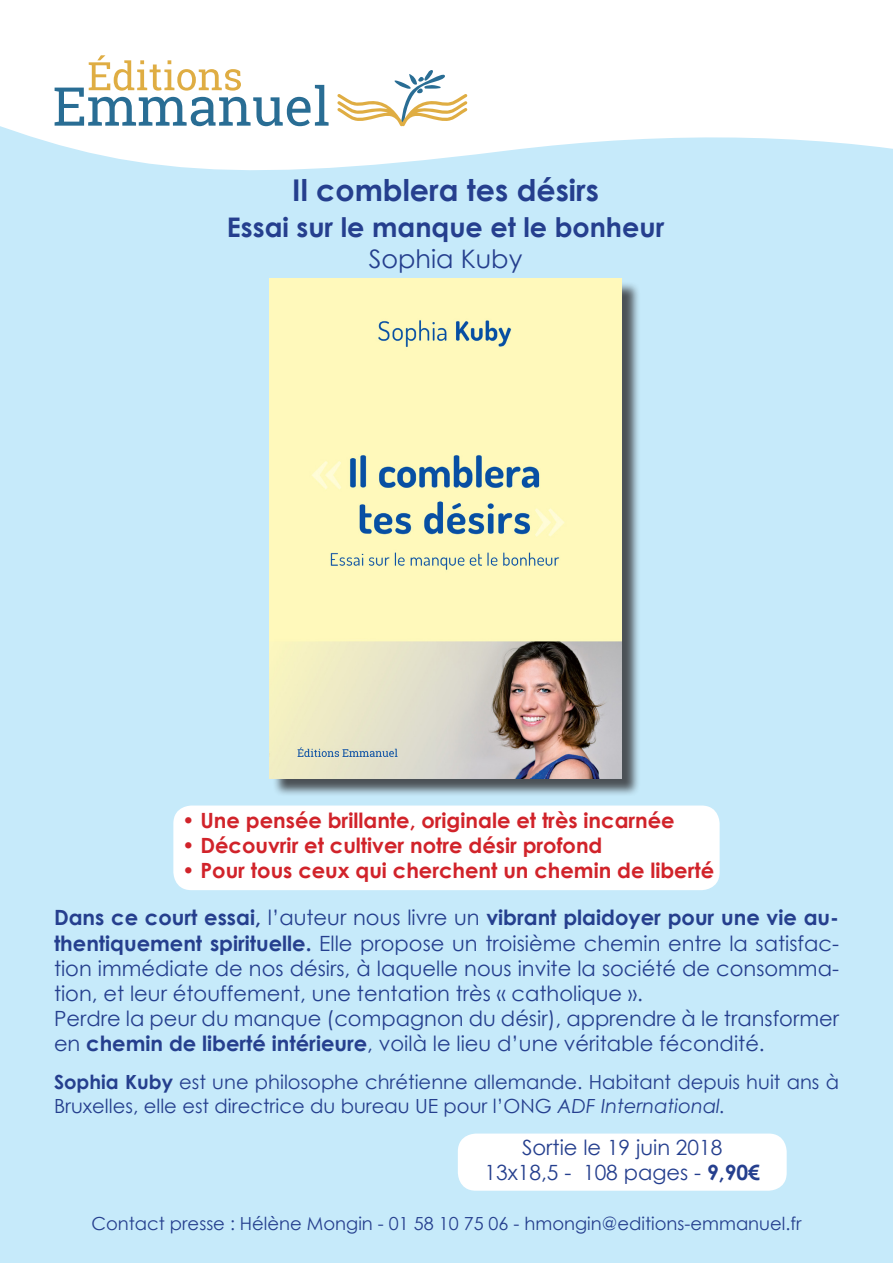
<style>
.page{position:relative;width:893px;height:1263px;background:#fff}
.page>*{position:absolute;margin:0;border:0;box-sizing:border-box;transform-origin:0 0}
.t1{font:700 30px "Century Gothic";color:#253f8e}
.t2{font:700 27px "Century Gothic";color:#253f8e}
.t3{font:25.5px "Century Gothic";color:#253f8e}
.t4{font:21px/25.2px "Century Gothic";color:#253f8e;text-align:justify}
.t5{font:700 21px "Century Gothic";color:#d1232a}
.t6{font:19.5px/23.4px "Century Gothic";color:#253f8e}
.t7{font:18px "Century Gothic";color:#253f8e}
.s1{font-weight:700}
.s2{font-style:italic}
</style>
<div class="page">
<div style="left:0;top:17px;width:893px;height:1246px;background:#c6eafa"></div>
<svg style="left:0;top:17px;width:893px;height:154px;fill:#fff"></svg>
<svg style="left:336px;top:60px;width:131px;height:66px;background:#efebde"></svg>
<svg style="left:53px;top:48px;width:276px;height:78px;background:#d9e1e0"></svg>
<div style="left:272px;top:281px;width:368px;height:516px;background:#231f20;opacity:.75"></div>
<img style="left:270px;top:279px;width:352px;height:500px">
<div style="left:173px;top:805px;width:547px;height:85px;background:#fff;border-radius:18px"></div>
<div style="left:458px;top:1133px;width:329px;height:58px;background:#fff;border-radius:18px"></div>
<p class="t1" style="left:292px;top:167px;width:308px">Il comblera tes désirs</p>
<p class="t2" style="left:227px;top:207px;width:439px">Essai sur le manque et le bonheur</p>
<p class="t3" style="left:369px;top:241px;width:155px">Sophia Kuby</p>
<p class="t5" style="left:182px;top:804px;width:494px">• Une pensée brillante, originale et très incarnée</p>
<p class="t5" style="left:182px;top:829px;width:422px">• Découvrir et cultiver notre désir profond</p>
<p class="t5" style="left:182px;top:855px;width:534px">• Pour tous ceux qui cherchent un chemin de liberté</p>
<p class="t4" style="left:54px;top:905px;width:786px"><span class="s1">Dans ce court essai,</span> l’auteur nous livre un <span class="s1">vibrant plaidoyer pour une vie au&shy;thentiquement spirituelle.</span> Elle propose un troisième chemin entre la satisfac&shy;tion immédiate de nos désirs, à laquelle nous invite la société de consomma&shy;tion, et leur étouffement, une tentation très « catholique ».</p>
<p class="t4" style="left:54px;top:1006px;width:786px">Perdre la peur du manque (compagnon du désir), apprendre à le transformer en <span class="s1">chemin de liberté intérieure</span>, voilà le lieu d’une véritable fécondité.</p>
<p class="t6" style="left:54px;top:1070px;width:786px"><span class="s1">Sophia Kuby</span> est une philosophe chrétienne allemande. Habitant depuis huit ans à<br>Bruxelles, elle est directrice du bureau UE pour l’ONG <span class="s2">ADF International.</span></p>
<p class="t4" style="left:522px;top:1135px;width:202px">Sortie le 19 juin 2018</p>
<p class="t4" style="left:484px;top:1160px;width:277px">13x18,5 - 108 pages - <span class="s1">9,90€</span></p>
<p class="t7" style="left:91px;top:1211px;width:712px">Contact presse : Hélène Mongin - 01 58 10 75 06 - hmongin@editions-emmanuel.fr</p>
</div>
